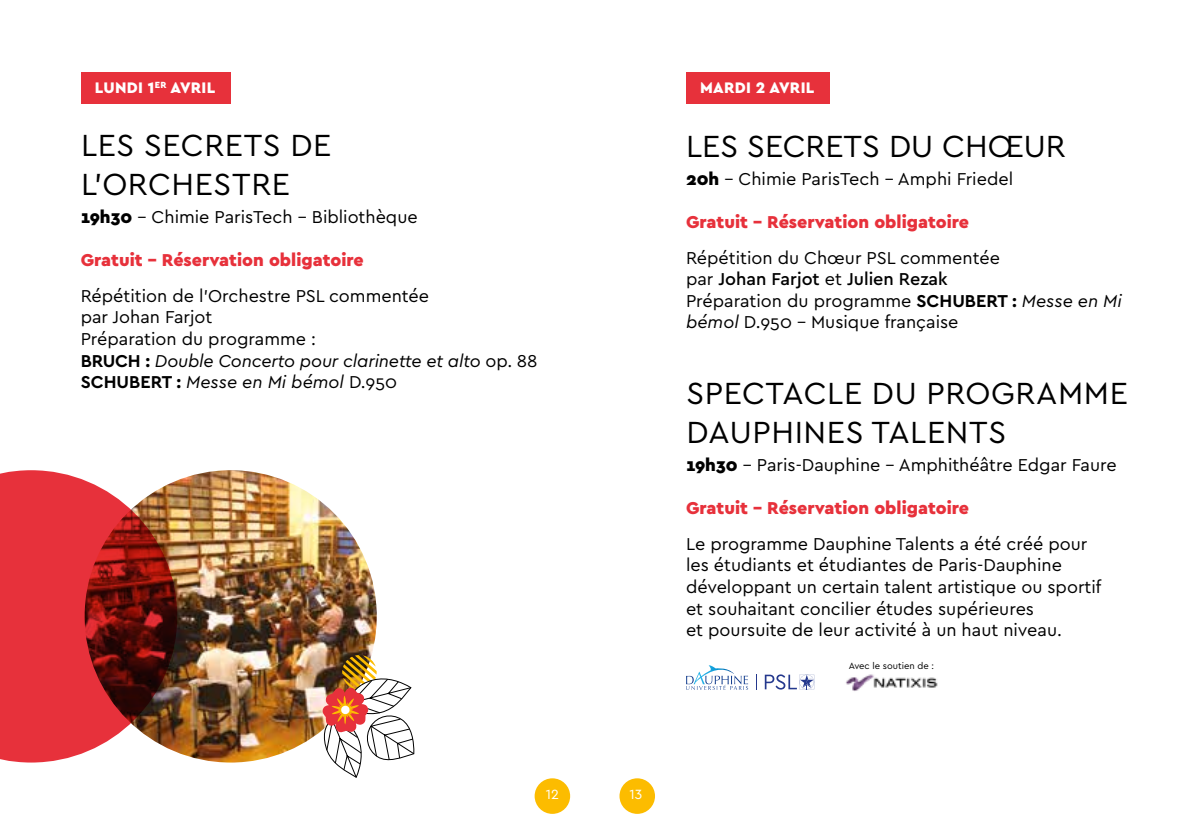
<style>
.page{position:relative;width:1191px;height:840px;background:#fff}
.page>*{position:absolute;margin:0;border:0;box-sizing:border-box;transform-origin:0 0}
.t1{font:32px/38.4px "Cera PRO";letter-spacing:.02em;color:#000}
.t2{font:32px "Cera PRO";color:#000}
.t3{font:18px/21.6px "Cera PRO";color:#000}
.t4{font:900 18px "Cera PRO";color:#e7313b}
.t5{font:900 16px "Cera PRO";letter-spacing:.02em;color:#fff}
.t6{font:14px "Cera PRO";color:#fff}
.t7{font:9.4px "Cera PRO";color:#000}
.s1{font-weight:900}
.s2{font-weight:700}
.s3{font-style:italic}
.s4{font-weight:500}
</style>
<div class="page">
<div style="left:619px;top:777px;width:36px;height:36px;background:#fcbc00;border-radius:50%"></div>
<div style="left:534px;top:777px;width:36px;height:36px;background:#fcbc00;border-radius:50%"></div>
<div style="left:81px;top:72px;width:150px;height:32px;background:#e7313b"></div>
<div style="left:686px;top:72px;width:143px;height:32px;background:#e7313b"></div>
<img style="left:85px;top:470px;width:292px;height:292px;border-radius:146px">
<svg style="left:0;top:470px;width:177px;height:292px;background:#bf3d3e"></svg>
<svg style="left:756px;top:674px;width:1px;height:15px"></svg>
<svg style="left:765px;top:674px;width:49px;height:15px"></svg>
<svg style="left:686px;top:665px;width:62px;height:24px"></svg>
<img style="left:845px;top:674px;width:93px;height:17px">
<img style="left:320px;top:654px;width:94px;height:123px">
<p class="t5" style="left:95px;top:77px;width:122px">LUNDI 1<sup>ER</sup> AVRIL</p>
<h1 class="t1" style="left:81px;top:125px;width:252px">LES SECRETS DE<br>L’ORCHESTRE</h1>
<p class="t3" style="left:81px;top:205px;width:338px"><span class="s1">19h30</span> - Chimie ParisTech - Bibliothèque</p>
<p class="t4" style="left:81px;top:248px;width:285px">Gratuit - Réservation obligatoire</p>
<p class="t3" style="left:81px;top:284px;width:458px">Répétition de l’Orchestre PSL commentée<br>par Johan Farjot<br>Préparation du programme :<br><span class="s2">BRUCH :</span> <span class="s3">Double Concerto pour clarinette et alto</span> op. 88<br><span class="s2">SCHUBERT :</span> <span class="s3">Messe en Mi bémol</span> D.950</p>
<p class="t5" style="left:700px;top:77px;width:116px">MARDI 2 AVRIL</p>
<h1 class="t2" style="left:686px;top:124px;width:381px">LES SECRETS DU CHŒUR</h1>
<p class="t3" style="left:686px;top:167px;width:328px"><span class="s1">20h</span> - Chimie ParisTech - Amphi Friedel</p>
<p class="t4" style="left:686px;top:210px;width:285px">Gratuit - Réservation obligatoire</p>
<p class="t3" style="left:686px;top:246px;width:437px">Répétition du Chœur PSL commentée<br>par <span class="s4">Johan Farjot</span> et <span class="s4">Julien Rezak<br></span>Préparation du programme <span class="s2">SCHUBERT :</span> <span class="s3">Messe en Mi bémol</span> D.950 - Musique française</p>
<h1 class="t1" style="left:686px;top:373px;width:443px">SPECTACLE DU PROGRAMME<br>DAUPHINES TALENTS</h1>
<p class="t3" style="left:686px;top:453px;width:432px"><span class="s1">19h30</span> - Paris-Dauphine - Amphithéâtre Edgar Faure</p>
<p class="t4" style="left:686px;top:496px;width:285px">Gratuit - Réservation obligatoire</p>
<p class="t3" style="left:686px;top:532px;width:417px">Le programme Dauphine Talents a été créé pour les étudiants et étudiantes de Paris-Dauphine développant un certain talent artistique ou sportif et souhaitant concilier études supérieures<br>et poursuite de leur activité à un haut niveau.</p>
<p class="t7" style="left:848px;top:659px;width:87px">Avec le soutien de :</p>
<p class="t6" style="left:545px;top:784px;width:15px">12</p>
<p class="t6" style="left:629px;top:784px;width:15px">13</p>
</div>
